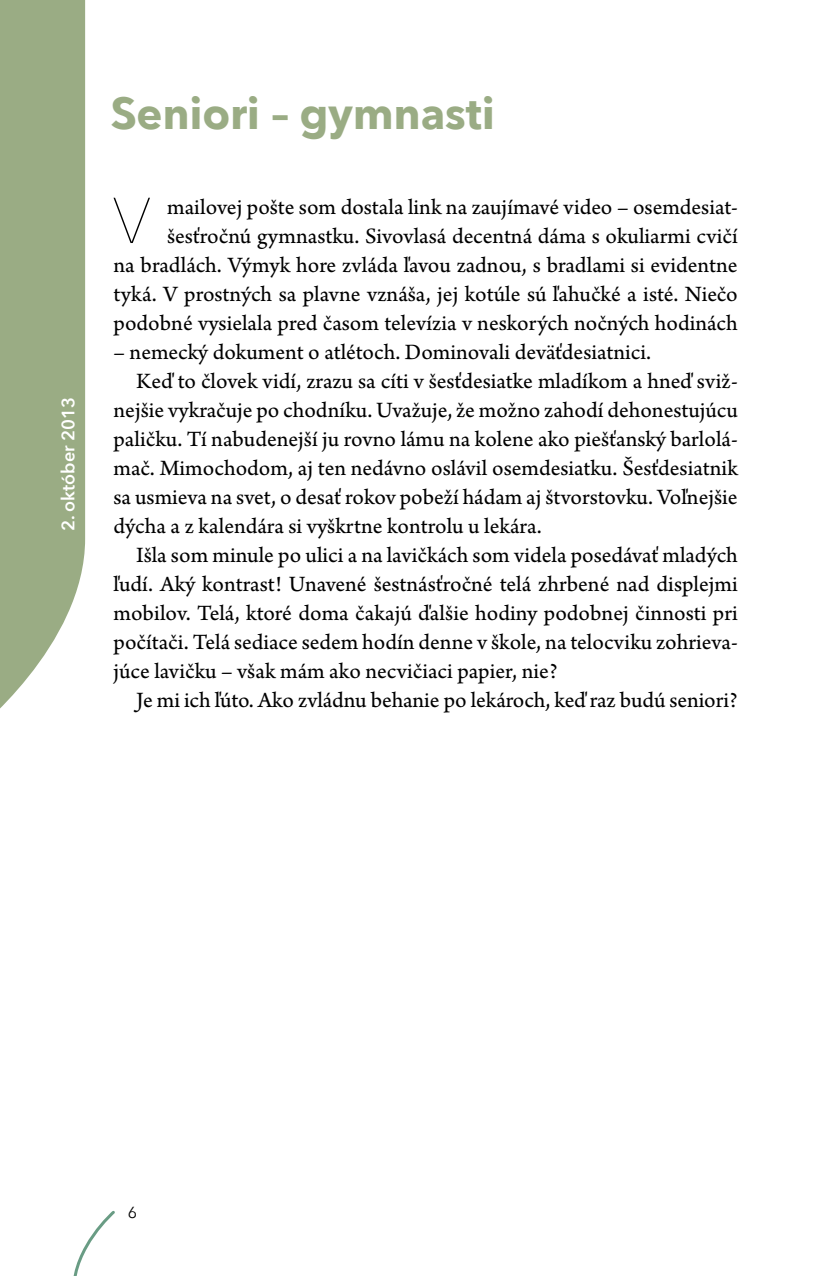
<style>
.page{position:relative;width:823px;height:1276px;background:#fff}
.page>*{position:absolute;margin:0;border:0;box-sizing:border-box;transform-origin:0 0}
.t1{font:200 64px "Avenir Next";color:#000}
.t2{font:italic 700 44px "Avenir Next";color:#9aac84}
.t3{font:23px/29px "Arno Pro Regular 10 pt";color:#000;text-align:right}
.t4{font:600 18px "Avenir Next";color:#fff}
.t5{font:16px "Avenir Next";color:#000}
</style>
<div class="page">
<svg style="left:73px;top:1210px;width:42px;height:66px"></svg>
<svg style="left:0;top:0;width:85px;height:709px;background:#a1b28d"></svg>
<p class="t4" style="left:53px;top:531px;width:136px;rotate:-90deg">2. október 2013</p>
<h2 class="t2" style="left:113px;top:76px;width:398px">Seniori–gymnasti</h2>
<h1 class="t1" style="left:112px;top:167px;width:40px">V</h1>
<p class="t3" style="left:113px;top:194px;width:625px">mailovej pošte som dostala link na zaujímavé video – osemdesiat&shy;šesťročnú gymnastku. Sivovlasá decentná dáma s okuliarmi cvičí<br>na bradlách. Výmyk hore zvláda ľavou zadnou, s bradlami si evidentne tyká. V prostných sa plavne vznáša, jej kotúle sú ľahučké a isté. Niečo podobné vysielala pred časom televízia v neskorých nočných hodinách</p>
<p class="t3" style="left:113px;top:339px;width:539px">– nemecký dokument o atlétoch. Dominovali deväťdesiatnici.</p>
<p class="t3" style="left:136px;top:368px;width:602px">Keď to človek vidí, zrazu sa cíti v šesťdesiatke mladíkom a hneď sviž-</p>
<p class="t3" style="left:113px;top:397px;width:625px">nejšie vykračuje po chodníku. Uvažuje, že možno zahodí dehonestujúcu</p>
<p class="t3" style="left:113px;top:426px;width:625px">paličku. Tí nabudenejší ju rovno lámu na kolene ako piešťanský barlolá-</p>
<p class="t3" style="left:113px;top:455px;width:625px">mač. Mimochodom, aj ten nedávno oslávil osemdesiatku. Šesťdesiatnik</p>
<p class="t3" style="left:113px;top:484px;width:625px">sa usmieva na svet, o desať rokov pobeží hádam aj štvorstovku. Voľnejšie</p>
<p class="t3" style="left:113px;top:513px;width:429px">dýcha a z kalendára si vyškrtne kontrolu u lekára.</p>
<p class="t3" style="left:136px;top:542px;width:603px">Išla som minule po ulici a na lavičkách som videla posedávať mladých</p>
<p class="t3" style="left:113px;top:571px;width:625px">ľudí. Aký kontrast! Unavené šestnásťročné telá zhrbené nad displejmi</p>
<p class="t3" style="left:113px;top:600px;width:625px">mobilov. Telá, ktoré doma čakajú ďalšie hodiny podobnej činnosti pri</p>
<p class="t3" style="left:113px;top:629px;width:625px">počítači. Telá sediace sedem hodín denne v škole, na telocviku zohrieva-</p>
<p class="t3" style="left:113px;top:658px;width:445px">júce lavičku – však mám ako necvičiaci papier, nie?</p>
<p class="t3" style="left:136px;top:687px;width:602px">Je mi ich ľúto. Ako zvládnu behanie po lekároch, keď raz budú seniori?</p>
<p class="t5" style="left:128px;top:1199px;width:11px">6</p>
</div>
